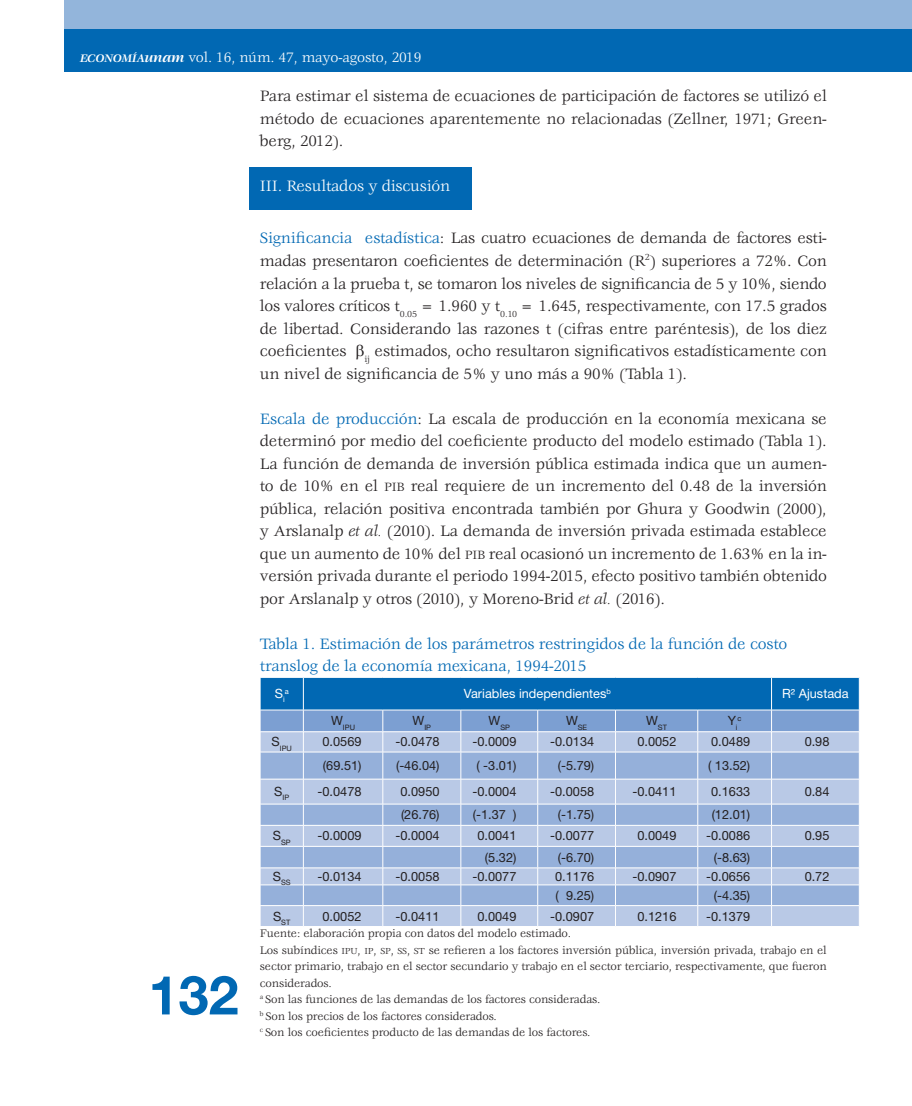
<style>
.page{position:relative;width:912px;height:1106px;background:#fff}
.page>*{position:absolute;margin:0;border:0;box-sizing:border-box;transform-origin:0 0}
.t1{font:700 54px "Helvetica Neue LT Std";color:#0168b3}
.t2{font:16.5px/22.5px "Veljovic";letter-spacing:-.01em;color:#231f20;text-align:justify}
.t3{font:16.5px/22.5px "Veljovic";letter-spacing:-.01em;color:#0168b3}
.t4{font:16.5px "Veljovic";letter-spacing:-.01em;color:#fff}
.t5{font:15px "Veljovic";letter-spacing:-.01em;color:#fff}
.t6{font:12.75px "Helvetica Neue LT Std";color:#231f20}
.t7{font:12.75px "Helvetica Neue LT Std";color:#fff}
.t8{font:12px/16.5px "Veljovic";letter-spacing:-.01em;color:#231f20}
.t9{font:7.5px "Helvetica Neue LT Std";color:#231f20}
.t10{font:7.5px "Helvetica Neue LT Std";color:#fff}
.s1{font-family:"Veljovic Bold Italic SC800";font-size:12px}
.s2{font-weight:700;font-style:italic}
.s3{color:#0168b3}
.s4{font-family:"Veljovic Book SC800";font-size:13.2px}
.s5{font-style:italic}
.s6{font-family:"Veljovic Book SC800";font-size:9.6px}
.s7{font-family:"Veljovic Book SC800"}
</style>
<div class="page">
<div style="left:64px;top:0;width:847px;height:49px;background:#93b5db"></div>
<div style="left:64px;top:29px;width:847px;height:42px;background:#0168b3"></div>
<div style="left:249px;top:168px;width:223px;height:42px;background:#0168b3"></div>
<svg style="left:260px;top:677px;width:599px;height:249px;background:#94b3db"></svg>
<p class="t5" style="left:80px;top:49px;width:343px"><span class="s1">ECONOMÍA</span><span class="s2">unam</span> vol. 16, núm. 47, mayo-agosto, 2019</p>
<p class="t2" style="left:260px;top:85px;width:568px">Para estimar el sistema de ecuaciones de participación de factores se utilizó el método de ecuaciones aparentemente no relacionadas (Zellner, 1971; Green&shy;berg, 2012).</p>
<p class="t4" style="left:260px;top:177px;width:192px">III. Resultados y discusión</p>
<p class="t2" style="left:260px;top:228px;width:568px"><span class="s3">Significancia estadística</span>: Las cuatro ecuaciones de demanda de factores esti&shy;madas presentaron coeficientes de determinación (R<sup>2</sup>) superiores a 72%. Con relación a la prueba t, se tomaron los niveles de significancia de 5 y 10%, siendo los valores críticos t<sub>0.05</sub> = 1.960 y t<sub>0.10</sub> = 1.645, respectivamente, con 17.5 grados de libertad. Considerando las razones t (cifras entre paréntesis), de los diez coeficientes <sub>ij</sub> estimados, ocho resultaron significativos estadísticamente con un nivel de significancia de 5% y uno más a 90% (Tabla 1).</p>
<p class="t2" style="left:260px;top:408px;width:568px"><span class="s3">Escala de producción</span>: La escala de producción en la economía mexicana se determinó por medio del coeficiente producto del modelo estimado (Tabla 1).<br>La función de demanda de inversión pública estimada indica que un aumen&shy;to de 10% en el <span class="s4">PIB</span> real requiere de un incremento del 0.48 de la inversión pública, relación positiva encontrada también por Ghura y Goodwin (2000), y Arslanalp <span class="s5">et al.</span> (2010). La demanda de inversión privada estimada establece que un aumento de 10% del <span class="s4">PIB</span> real ocasionó un incremento de 1.63% en la in&shy;versión privada durante el periodo 1994-2015, efecto positivo también obtenido por Arslanalp y otros (2010), y Moreno-Brid <span class="s5">et al.</span> (2016).</p>
<p class="t3" style="left:260px;top:633px;width:528px">Tabla 1. Estimación de los parámetros restringidos de la función de costo translog de la economía mexicana, 1994-2015</p>
<p class="t7" style="left:275px;top:686px;width:11px">S<sub>i</sub></p>
<p class="t10" style="left:284px;top:687px;width:5px">a</p>
<p class="t7" style="left:464px;top:686px;width:148px">Variables independientes<sup>b</sup></p>
<p class="t7" style="left:781px;top:686px;width:68px">R² Ajustada</p>
<p class="t9" style="left:331px;top:722px;width:25px"><sup>W</sup>IPU</p>
<p class="t9" style="left:412px;top:722px;width:20px"><sup>W</sup>IP</p>
<p class="t9" style="left:488px;top:722px;width:23px"><sup>W</sup>SP</p>
<p class="t9" style="left:565px;top:722px;width:23px"><sup>W</sup>SE</p>
<p class="t9" style="left:646px;top:722px;width:22px"><sup>W</sup>ST</p>
<p class="t6" style="left:727px;top:713px;width:11px">Y<sub>i</sub></p>
<p class="t9" style="left:737px;top:714px;width:5px">c</p>
<p class="t9" style="left:271px;top:743px;width:22px"><sup>S</sup>IPU</p>
<p class="t6" style="left:322px;top:734px;width:40px">0.0569</p>
<p class="t6" style="left:395px;top:734px;width:45px">-0.0478</p>
<p class="t6" style="left:472px;top:734px;width:45px">-0.0009</p>
<p class="t6" style="left:550px;top:734px;width:45px">-0.0134</p>
<p class="t6" style="left:637px;top:734px;width:40px">0.0052</p>
<p class="t6" style="left:711px;top:734px;width:40px">0.0489</p>
<p class="t6" style="left:804px;top:734px;width:26px">0.98</p>
<p class="t6" style="left:323px;top:758px;width:40px">(69.51)</p>
<p class="t6" style="left:396px;top:758px;width:45px">(-46.04)</p>
<p class="t6" style="left:476px;top:758px;width:41px">( -3.01)</p>
<p class="t6" style="left:557px;top:758px;width:38px">(-5.79)</p>
<p class="t6" style="left:707px;top:758px;width:44px">( 13.52)</p>
<p class="t9" style="left:274px;top:793px;width:17px"><sup>S</sup>IP</p>
<p class="t6" style="left:317px;top:784px;width:45px">-0.0478</p>
<p class="t6" style="left:400px;top:784px;width:40px">0.0950</p>
<p class="t6" style="left:472px;top:784px;width:45px">-0.0004</p>
<p class="t6" style="left:550px;top:784px;width:45px">-0.0058</p>
<p class="t6" style="left:632px;top:784px;width:45px">-0.0411</p>
<p class="t6" style="left:711px;top:784px;width:40px">0.1633</p>
<p class="t6" style="left:804px;top:784px;width:26px">0.84</p>
<p class="t6" style="left:401px;top:807px;width:40px">(26.76)</p>
<p class="t6" style="left:472px;top:807px;width:45px">(-1.37 )</p>
<p class="t6" style="left:557px;top:807px;width:38px">(-1.75)</p>
<p class="t6" style="left:711px;top:807px;width:40px">(12.01)</p>
<p class="t9" style="left:272px;top:837px;width:19px"><sup>S</sup>SP</p>
<p class="t6" style="left:317px;top:828px;width:45px">-0.0009</p>
<p class="t6" style="left:395px;top:828px;width:45px">-0.0004</p>
<p class="t6" style="left:477px;top:828px;width:40px">0.0041</p>
<p class="t6" style="left:550px;top:828px;width:45px">-0.0077</p>
<p class="t6" style="left:637px;top:828px;width:40px">0.0049</p>
<p class="t6" style="left:706px;top:828px;width:45px">-0.0086</p>
<p class="t6" style="left:804px;top:828px;width:26px">0.95</p>
<p class="t6" style="left:484px;top:849px;width:33px">(5.32)</p>
<p class="t6" style="left:557px;top:849px;width:38px">(-6.70)</p>
<p class="t6" style="left:713px;top:849px;width:38px">(-8.63)</p>
<p class="t9" style="left:272px;top:878px;width:19px"><sup>S</sup>SS</p>
<p class="t6" style="left:317px;top:868px;width:45px">-0.0134</p>
<p class="t6" style="left:395px;top:868px;width:45px">-0.0058</p>
<p class="t6" style="left:472px;top:868px;width:45px">-0.0077</p>
<p class="t6" style="left:555px;top:868px;width:40px">0.1176</p>
<p class="t6" style="left:632px;top:868px;width:45px">-0.0907</p>
<p class="t6" style="left:706px;top:868px;width:45px">-0.0656</p>
<p class="t6" style="left:804px;top:868px;width:26px">0.72</p>
<p class="t6" style="left:555px;top:887px;width:40px">( 9.25)</p>
<p class="t6" style="left:713px;top:887px;width:38px">(-4.35)</p>
<p class="t9" style="left:273px;top:917px;width:19px"><sup>S</sup>ST</p>
<p class="t6" style="left:322px;top:908px;width:40px">0.0052</p>
<p class="t6" style="left:395px;top:908px;width:45px">-0.0411</p>
<p class="t6" style="left:477px;top:908px;width:40px">0.0049</p>
<p class="t6" style="left:550px;top:908px;width:45px">-0.0907</p>
<p class="t6" style="left:637px;top:908px;width:40px">0.1216</p>
<p class="t6" style="left:706px;top:908px;width:45px">-0.1379</p>
<p class="t8" style="left:260px;top:925px;width:568px">Fuente: elaboración propia con datos del modelo estimado.<br>Los subíndices <span class="s6">IPU</span><span class="s7">,</span> <span class="s6">IP</span><span class="s7">,</span> <span class="s6">SP</span><span class="s7">,</span> <span class="s6">SS</span><span class="s7">,</span> <span class="s6">ST</span> se refieren a los factores inversión pública, inversión privada, trabajo en el sector primario, trabajo en el sector secundario y trabajo en el sector terciario, respectivamente, que fueron considerados.<br><sup>a</sup> Son las funciones de las demandas de los factores consideradas.<br><sup>b</sup> Son los precios de los factores considerados.<br><sup>c</sup> Son los coeficientes producto de las demandas de los factores.</p>
<h1 class="t1" style="left:148px;top:961px;width:92px">132</h1>
</div>
